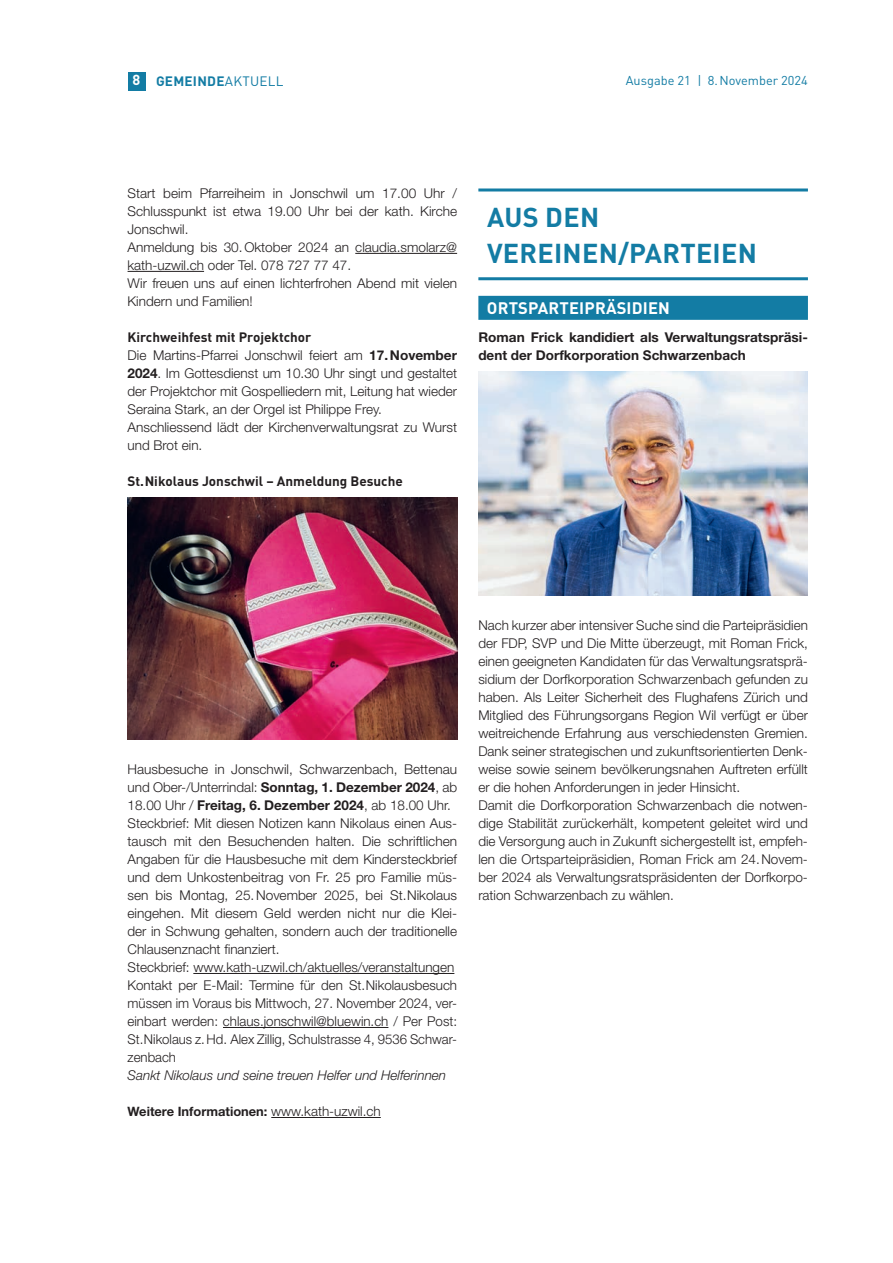
<style>
.page{position:relative;width:893px;height:1263px;background:#fff}
.page>*{position:absolute;margin:0;border:0;box-sizing:border-box;transform-origin:0 0}
.t1{font:700 27px/36px "DIN Pro";letter-spacing:.01em;color:#137ca4}
.t2{font:700 16.5px "DIN Pro";letter-spacing:.01em;color:#fff}
.t3{font:300 13.5px/18px "Helvetica Neue LT Std";color:#231f20}
.t4{font:700 13.5px/18px "Helvetica Neue LT Std";color:#231f20}
.t5{font:700 13.5px "DIN Pro";color:#231f20}
.t6{font:italic 300 13.5px "Helvetica Neue LT Std";color:#231f20}
.t7{font:700 13.5px "DIN Pro";letter-spacing:.02em;color:#137ca4}
.t8{font:700 12.9px "Helvetica Neue LT Std";color:#231f20}
.t9{font:12.75px "DIN Pro";color:#137ca4}
.s1{font-size:14.4px;color:#fff}
.s2{font-weight:400}
.s3{font-weight:700}
.s4{font-weight:300;font-size:13.5px}
</style>
<div class="page">
<hr style="left:355px;top:253px;width:102px;height:1px;background:#231f20">
<hr style="left:128px;top:271px;width:76px;height:1px;background:#231f20">
<hr style="left:193px;top:973px;width:261px;height:1px;background:#231f20">
<hr style="left:223px;top:1027px;width:165px;height:1px;background:#231f20">
<hr style="left:271px;top:1117px;width:110px;height:1px;background:#231f20">
<hr style="left:478px;top:188px;width:330px;height:3px;background:#137ca4">
<hr style="left:478px;top:277px;width:330px;height:3px;background:#137ca4">
<div style="left:478px;top:296px;width:330px;height:24px;background:#137ca4"></div>
<img style="left:128px;top:497px;width:329px;height:242px">
<img style="left:478px;top:371px;width:330px;height:224px">
<div style="left:128px;top:72px;width:17px;height:18px;background:#137ca4"></div>
<p class="t7" style="left:133px;top:71px;width:153px"><span class="s1">8</span> GEMEINDE<span class="s2">AKTUELL</span></p>
<p class="t9" style="left:626px;top:72px;width:184px">Ausgabe 21 | 8.November 2024</p>
<p class="t3" style="left:128px;top:184px;width:331px">Start beim Pfarreiheim in Jonschwil um 17.00 Uhr / Schlusspunkt ist etwa 19.00 Uhr bei der kath. Kirche Jonschwil.<br>Anmeldung bis 30.Oktober 2024 an claudia.smolarz@ kath-uzwil.ch oder Tel. 078 727 77 47.<br>Wir freuen uns auf einen lichterfrohen Abend mit vielen Kindern und Familien!</p>
<p class="t5" style="left:128px;top:328px;width:185px">Kirchweihfest mit Projektchor</p>
<p class="t3" style="left:128px;top:346px;width:331px">Die Martins-Pfarrei Jonschwil feiert am <span class="s3">17.November 2024</span>. Im Gottesdienst um 10.30 Uhr singt und gestaltet der Projektchor mit Gospelliedern mit, Leitung hat wieder Seraina Stark, an der Orgel ist Philippe Frey.<br>Anschliessend lädt der Kirchenverwaltungsrat zu Wurst und Brot ein.</p>
<p class="t5" style="left:128px;top:472px;width:277px">St.Nikolaus Jonschwil – Anmeldung Besuche</p>
<h1 class="t1" style="left:487px;top:198px;width:271px">AUS DEN<br>VEREINEN/PARTEIEN</h1>
<p class="t2" style="left:487px;top:297px;width:184px">ORTSPARTEIPRÄSIDIEN</p>
<p class="t4" style="left:478px;top:328px;width:331px">Roman Frick kandidiert als Verwaltungsratspräsi&shy;dent der Dorfkorporation Schwarzenbach</p>
<p class="t3" style="left:128px;top:760px;width:331px">Hausbesuche in Jonschwil, Schwarzenbach, Bettenau und Ober-/Unterrindal: <span class="s3">Sonntag, 1. Dezember 2024</span>, ab 18.00 Uhr / -<span class="s3">Freitag, 6. Dezember 2024</span>, ab 18.00 Uhr.<br>Steckbrief: Mit diesen Notizen kann Nikolaus einen Aus&shy;tausch mit den Besuchenden halten. Die schriftlichen Angaben für die Hausbesuche mit dem Kindersteckbrief und dem Unkostenbeitrag von Fr. 25 pro Familie müs&shy;sen bis Montag, 25.November 2025, bei St.Nikolaus eingehen. Mit diesem Geld werden nicht nur die Klei&shy;der in Schwung gehalten, sondern auch der traditionelle Chlausenznacht finanziert.<br>Steckbrief: www.kath-uzwil.ch/aktuelles/veranstaltungen Kontakt per E-Mail: Termine für den St.Nikolausbesuch müssen im Voraus bis Mittwoch, 27. November 2024, ver&shy;einbart werden: chlaus.jonschwil@bluewin.ch / Per Post:<br>St.Nikolaus z.Hd. Alex Zillig, Schulstrasse 4, 9536 Schwar&shy;zenbach</p>
<p class="t6" style="left:128px;top:1067px;width:320px">Sankt Nikolaus und seine treuen Helfer und Helferinnen</p>
<p class="t8" style="left:128px;top:1103px;width:255px">Weitere Informationen: <span class="s4">www.kath-uzwil.ch</span></p>
<p class="t3" style="left:478px;top:616px;width:331px">Nach kurzer aber intensiver Suche sind die Parteipräsidien der FDP, SVP und Die Mitte überzeugt, mit Roman Frick, einen geeigneten Kandidaten für das Verwaltungsratsprä&shy;sidium der Dorfkorporation Schwarzenbach gefunden zu haben. Als Leiter Sicherheit des Flughafens Zürich und Mitglied des Führungsorgans Region Wil verfügt er über weitreichende Erfahrung aus verschiedensten Gremien.<br>Dank seiner strategischen und zukunftsorientierten Denk&shy;weise sowie seinem bevölkerungsnahen Auftreten erfüllt er die hohen Anforderungen in jeder Hinsicht.<br>Damit die Dorfkorporation Schwarzenbach die notwen&shy;dige Stabilität zurückerhält, kompetent geleitet wird und die Versorgung auch in Zukunft sichergestellt ist, empfeh&shy;len die Ortsparteipräsidien, Roman Frick am 24.Novem&shy;ber 2024 als Verwaltungsratspräsidenten der Dorfkorpo&shy;ration Schwarzenbach zu wählen.</p>
</div>
